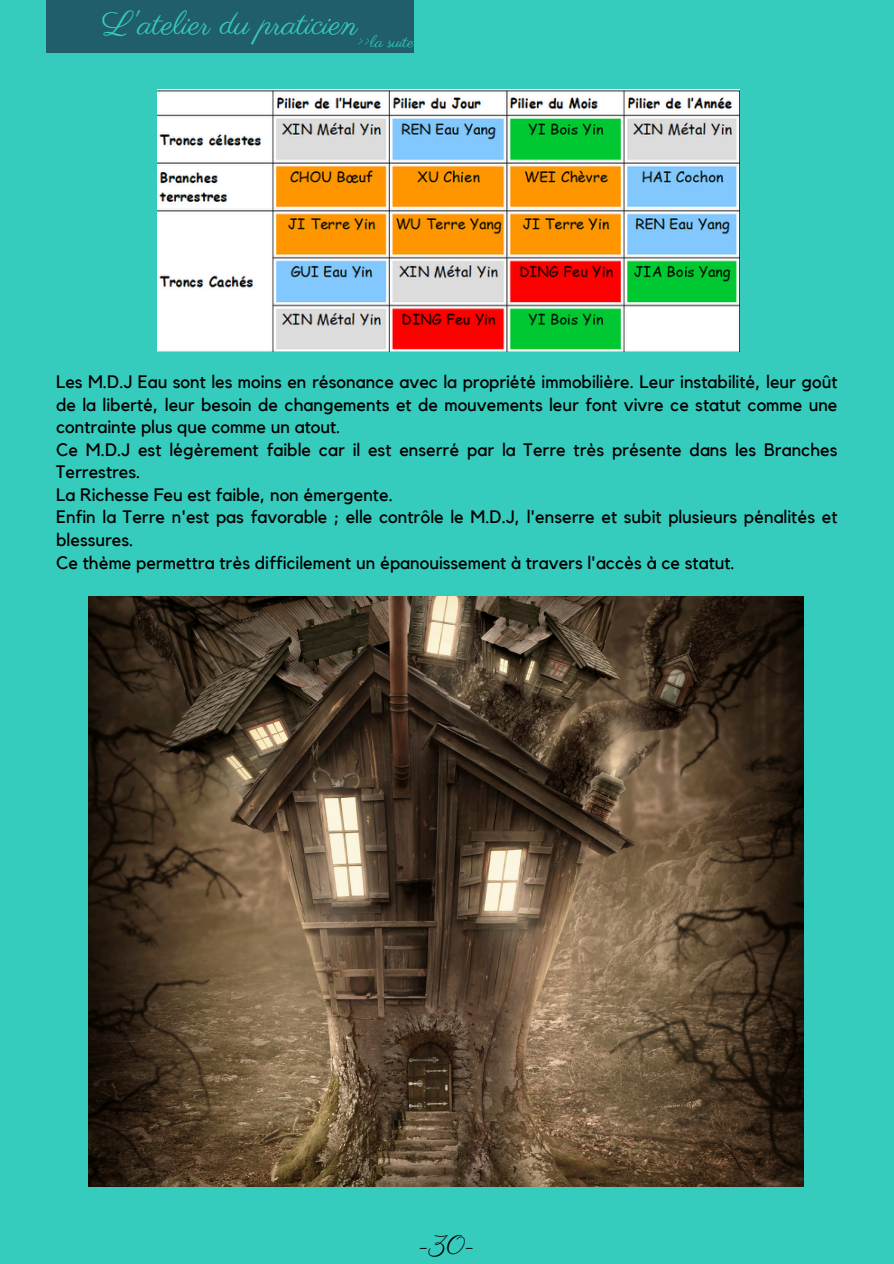
<style>
.page{position:relative;width:894px;height:1264px;background:#fff}
.page>*{position:absolute;margin:0;border:0;box-sizing:border-box;transform-origin:0 0}
.t1{font:33.3px "Parisienne";color:#35ccbe}
.t2{font:27px "Parisienne";color:#000}
.t3{font:18px/22.5px "Kollektif";color:#000}
.t4{font:17.1px "Parisienne";color:#35ccbe}
</style>
<div class="page">
<div style="left:0;top:0;width:893px;height:1263px;background:#35ccbe"></div>
<div style="left:47px;top:0;width:367px;height:53px;background:#205e69"></div>
<img style="left:157px;top:89px;width:582px;height:262px">
<img style="left:88px;top:596px;width:715px;height:590px">
<p class="t1" style="left:102px;top:3px;width:257px">L'atelier du praticien</p>
<p class="t4" style="left:357px;top:31px;width:58px">&gt;&gt;la suite</p>
<p class="t3" style="left:56px;top:371px;width:782px;text-align:justify">Les M.D.J Eau sont les moins en résonance avec la propriété immobilière. Leur instabilité, leur goût de la liberté, leur besoin de changements et de mouvements leur font vivre ce statut comme une contrainte plus que comme un atout.</p>
<p class="t3" style="left:56px;top:439px;width:782px">Ce M.D.J est légèrement faible car il est enserré par la Terre très présente dans les Branches<br>Terrestres.</p>
<p class="t3" style="left:56px;top:484px;width:338px">La Richesse Feu est faible, non émergente.</p>
<p class="t3" style="left:56px;top:506px;width:782px">Enfin la Terre n'est pas favorable ; elle contrôle le M.D.J, l'enserre et subit plusieurs pénalités et blessures.</p>
<p class="t3" style="left:56px;top:551px;width:680px">Ce thème permettra très difficilement un épanouissement à travers l'accès à ce statut.</p>
<p class="t2" style="left:418px;top:1228px;width:58px">-30-</p>
</div>
